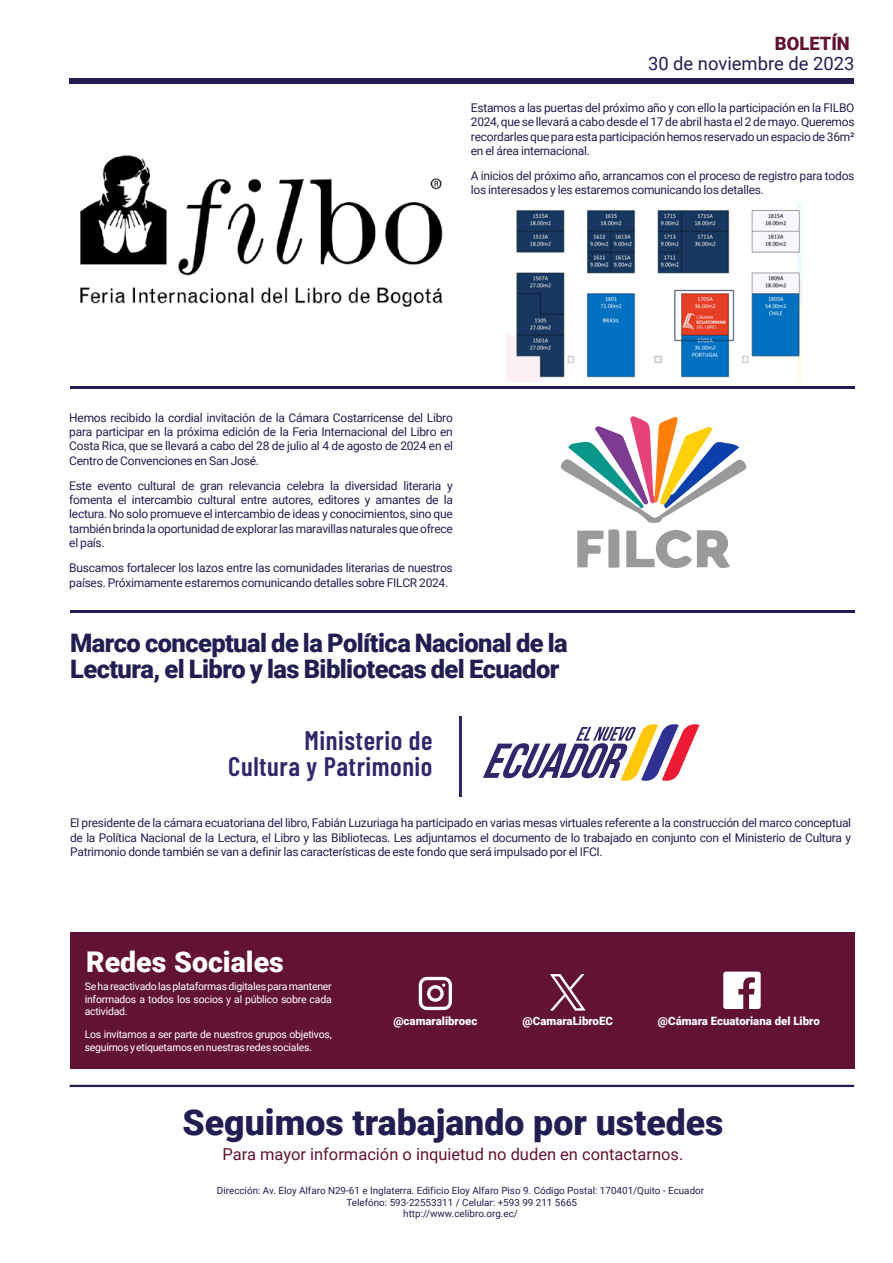
<style>
.page{position:relative;width:893px;height:1263px;background:#fff}
.page>*{position:absolute;margin:0;border:0;box-sizing:border-box;transform-origin:0 0}
.t1{font:900 35.7px "Roboto";color:#231e51}
.t2{font:900 28.5px "Roboto";color:#fff}
.t3{font:600 26.85px/26.8px "Barlow Condensed";letter-spacing:.02em;color:#32266b;text-align:right}
.t4{font:900 25.5px/26.1px "Roboto";letter-spacing:-.02em;color:#231e51}
.t5{font:18.45px "Roboto";color:#231e51}
.t6{font:900 18.45px "Roboto";color:#621333}
.t7{font:16.5px "Roboto";color:#621333}
.t8{font:12px/14.4px "Roboto";letter-spacing:-.02em;color:#231e51;text-align:justify}
.t9{font:900 11.4px "Roboto";color:#fff}
.t10{font:10.5px/12.6px "Roboto";letter-spacing:-.02em;color:#fff;text-align:justify}
.t11{font:9.9px/11.9px "Roboto";color:#231e51;text-align:center}
</style>
<div class="page">
<div style="left:70px;top:933px;width:785px;height:136px;background:#621333"></div>
<hr style="left:70px;top:1085px;width:784px;height:2px;background:#231e51">
<svg style="left:419px;top:977px;width:33px;height:33px"></svg>
<svg style="left:550px;top:974px;width:36px;height:36px"></svg>
<svg style="left:723px;top:971px;width:38px;height:38px"></svg>
<hr style="left:70px;top:386px;width:784px;height:3px;background:#231e51">
<hr style="left:70px;top:610px;width:784px;height:3px;background:#231e51">
<div style="left:69px;top:78px;width:785px;height:6px;background:#231e51"></div>
<img style="left:80px;top:155px;width:363px;height:152px">
<img style="left:506px;top:203px;width:295px;height:179px">
<svg style="left:560px;top:416px;width:187px;height:152px"></svg>
<div style="left:707px;top:539px;width:10px;height:9px;background:#fcfcfc;border-radius:4px"></div>
<hr style="left:459px;top:716px;width:2px;height:80px;background:#32266b">
<svg style="left:483px;top:724px;width:216px;height:57px"></svg>
<h3 class="t6" style="left:775px;top:31px;width:76px">BOLETÍN</h3>
<h3 class="t5" style="left:648px;top:50px;width:208px">30 de noviembre de 2023</h3>
<p class="t8" style="left:471px;top:100px;width:385px">Estamos a las puertas del próximo año y con ello la participación en la FILBO 2024, que se llevará a cabo desde el 17 de abril hasta el 2 de mayo. Queremos recordarles que para esta participación hemos reservado un espacio de 36m² en el área internacional.</p>
<p class="t8" style="left:471px;top:168px;width:385px">A inicios del próximo año, arrancamos con el proceso de registro para todos los interesados y les estaremos comunicando los detalles.</p>
<p class="t8" style="left:69px;top:410px;width:385px">Hemos recibido la cordial invitación de la Cámara Costarricense del Libro para participar en la próxima edición de la Feria Internacional del Libro en Costa Rica, que se llevará a cabo del 28 de julio al 4 de agosto de 2024 en el Centro de Convenciones en San José.</p>
<p class="t8" style="left:69px;top:478px;width:385px">Este evento cultural de gran relevancia celebra la diversidad literaria y fomenta el intercambio cultural entre autores, editores y amantes de la lectura. No solo promueve el intercambio de ideas y conocimientos, sino que también brinda la oportunidad de explorar las maravillas naturales que ofrece el país.</p>
<p class="t8" style="left:69px;top:560px;width:385px">Buscamos fortalecer los lazos entre las comunidades literarias de nuestros países. Próximamente estaremos comunicando detalles sobre FILCR 2024.</p>
<h3 class="t4" style="left:70px;top:629px;width:499px">Marco conceptual de la Política Nacional de la<br>Lectura, el Libro y las Bibliotecas del Ecuador</h3>
<h3 class="t3" style="left:228px;top:725px;width:206px">Ministerio de<br>Cultura y Patrimonio</h3>
<p class="t8" style="left:70px;top:815px;width:783px">El presidente de la cámara ecuatoriana del libro, Fabián Luzuriaga ha participado en varias mesas virtuales referente a la construcción del marco conceptual de la Política Nacional de la Lectura, el Libro y las Bibliotecas. Les adjuntamos el documento de lo trabajado en conjunto con el Ministerio de Cultura y Patrimonio donde también se van a definir las características de este fondo que será impulsado por el IFCI.</p>
<h2 class="t2" style="left:86px;top:942px;width:199px">Redes Sociales</h2>
<p class="t10" style="left:85px;top:980px;width:249px">Se ha reactivado las plataformas digitales para mantener informados a todos los socios y al público sobre cada actividad.</p>
<p class="t10" style="left:85px;top:1028px;width:249px">Los invitamos a ser parte de nuestros grupos objetivos, seguirnos y etiquetarnos en nuestras redes sociales.</p>
<p class="t9" style="left:393px;top:1013px;width:85px">@camaralibroec</p>
<p class="t9" style="left:523px;top:1013px;width:92px">@CamaraLibroEC</p>
<p class="t9" style="left:658px;top:1013px;width:163px">@Cámara Ecuatoriana del Libro</p>
<h1 class="t1" style="left:183px;top:1097px;width:542px">Seguimos trabajando por ustedes</h1>
<h3 class="t7" style="left:223px;top:1142px;width:462px">Para mayor información o inquietud no duden en contactarnos.</h3>
<p class="t11" style="left:217px;top:1184px;width:489px">Dirección: Av. Eloy Alfaro N29-61 e Inglaterra. Edificio Eloy Alfaro Piso 9. Código Postal: 170401/Quito - Ecuador<br>Telefóno: 593-22553311 / Celular: +593 99 211 5665<br>http://www.celibro.org.ec/</p>
</div>
